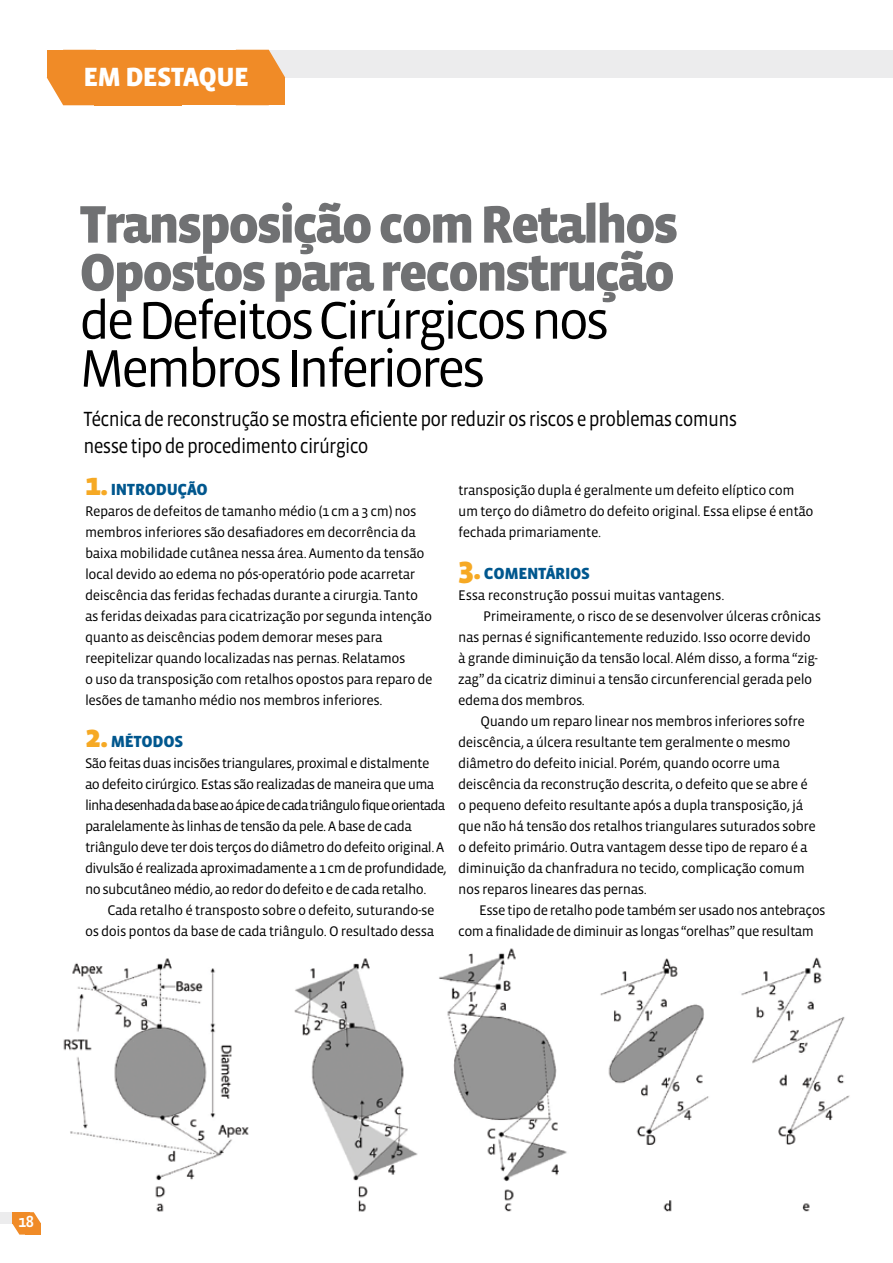
<style>
.page{position:relative;width:893px;height:1263px;background:#fff}
.page>*{position:absolute;margin:0;border:0;box-sizing:border-box;transform-origin:0 0}
.t1{font:900 54px/48px "Vista Sans";letter-spacing:-.05em;color:#707173}
.t2{font:54px/48px "Vista Sans";letter-spacing:-.07em;color:#000}
.t3{font:900 27px "Vista Sans";letter-spacing:-.025em;color:#fff}
.t4{font:21px/27px "Vista Sans";letter-spacing:-.04em;color:#000;scale:.9 1}
.t5{font:900 16.5px "Vista Sans";letter-spacing:-.02em;color:#00578e}
.t6{font:16.5px "Vista Sans Med";color:#fff}
.t7{font:14.25px/21px "Vista Sans";letter-spacing:-.03em;color:#000}
.s1{font-size:31.5px;color:#f6a924}
</style>
<div class="page">
<img style="left:439px;top:948px;width:411px;height:264px">
<div style="left:186px;top:50px;width:707px;height:27px;background:#ececed"></div>
<img style="left:63px;top:958px;width:355px;height:254px">
<div style="left:0;top:1212px;width:12px;height:11px;background:#ececed"></div>
<svg style="left:12px;top:1212px;width:29px;height:22px"></svg>
<div style="left:25px;top:1223px;width:16px;height:11px;background:#f08b27"></div>
<div style="left:12px;top:1212px;width:18px;height:11px;background:#f08b27"></div>
<div style="left:94px;top:50px;width:87px;height:55px;background:#f08b27"></div>
<div style="left:47px;top:50px;width:216px;height:28px;background:#f08b27"></div>
<svg style="left:47px;top:78px;width:47px;height:27px"></svg>
<div style="left:168px;top:77px;width:108px;height:28px;background:#f08b27"></div>
<svg style="left:263px;top:50px;width:22px;height:27px"></svg>
<div style="left:246px;top:77px;width:39px;height:28px;background:#f08b27"></div>
<h2 class="t3" style="left:84px;top:63px;width:164px">Em destaque</h2>
<h1 class="t1" style="left:79px;top:201px;width:601px">Transposição com Retalhos<br>Opostos para reconstrução</h1>
<h1 class="t2" style="left:79px;top:298px;width:532px">de Defeitos Cirúrgicos nos<br>Membros Inferiores</h1>
<h3 class="t4" style="left:84px;top:406px;width:728px">Técnica de reconstrução se mostra eficiente por reduzir os riscos e problemas comuns nesse tipo de procedimento cirúrgico</h3>
<p class="t7" style="left:458px;top:480px;width:357px">transposição dupla é geralmente um defeito elíptico com um terço do diâmetro do defeito original. Essa elipse é então fechada primariamente.</p>
<p class="t5" style="left:458px;top:565px;width:133px"><span class="s1">3.</span> comentários</p>
<p class="t7" style="left:458px;top:585px;width:268px">Essa reconstrução possui muitas vantagens.</p>
<p class="t7" style="left:483px;top:606px;width:340px">Primeiramente, o risco de se desenvolver úlceras crônicas</p>
<p class="t7" style="left:458px;top:627px;width:354px">nas pernas é significantemente reduzido. Isso ocorre devido</p>
<p class="t7" style="left:458px;top:648px;width:361px">à grande diminuição da tensão local. Além disso, a forma “zig-</p>
<p class="t7" style="left:458px;top:669px;width:356px">zag” da cicatriz diminui a tensão circunferencial gerada pelo</p>
<p class="t7" style="left:458px;top:690px;width:128px">edema dos membros.</p>
<p class="t7" style="left:480px;top:711px;width:326px">Quando um reparo linear nos membros inferiores sofre</p>
<p class="t7" style="left:458px;top:732px;width:334px">deiscência, a úlcera resultante tem geralmente o mesmo</p>
<p class="t7" style="left:458px;top:753px;width:323px">diâmetro do defeito inicial. Porém, quando ocorre uma</p>
<p class="t7" style="left:458px;top:774px;width:351px">deiscência da reconstrução descrita, o defeito que se abre é</p>
<p class="t7" style="left:458px;top:795px;width:347px">o pequeno defeito resultante após a dupla transposição, já</p>
<p class="t7" style="left:458px;top:816px;width:359px">que não há tensão dos retalhos triangulares suturados sobre</p>
<p class="t7" style="left:458px;top:837px;width:351px">o defeito primário. Outra vantagem desse tipo de reparo é a</p>
<p class="t7" style="left:458px;top:858px;width:348px">diminuição da chanfradura no tecido, complicação comum</p>
<p class="t7" style="left:458px;top:879px;width:190px">nos reparos lineares das pernas.</p>
<p class="t7" style="left:479px;top:900px;width:348px">Esse tipo de retalho pode também ser usado nos antebraços</p>
<p class="t7" style="left:458px;top:921px;width:357px">com a finalidade de diminuir as longas “orelhas” que resultam</p>
<p class="t5" style="left:85px;top:481px;width:122px"><span class="s1">1.</span> Introdução</p>
<p class="t7" style="left:85px;top:501px;width:349px">Reparos de defeitos de tamanho médio (1 cm a 3 cm) nos membros inferiores são desafiadores em decorrência da baixa mobilidade cutânea nessa área. Aumento da tensão local devido ao edema no pós-operatório pode acarretar deiscência das feridas fechadas durante a cirurgia. Tanto as feridas deixadas para cicatrização por segunda intenção quanto as deiscências podem demorar meses para reepitelizar quando localizadas nas pernas. Relatamos<br>o uso da transposição com retalhos opostos para reparo de lesões de tamanho médio nos membros inferiores.</p>
<p class="t5" style="left:85px;top:733px;width:100px"><span class="s1">2.</span> Métodos</p>
<p class="t7" style="left:85px;top:753px;width:363px">São feitas duas incisões triangulares, proximal e distalmente ao defeito cirúrgico. Estas são realizadas de maneira que uma linha desenhada da base ao ápice de cada triângulo fique orientada paralelamente às linhas de tensão da pele. A base de cada triângulo deve ter dois terços do diâmetro do defeito original. A divulsão é realizada aproximadamente a 1 cm de profundidade, no subcutâneo médio, ao redor do defeito e de cada retalho.</p>
<p class="t7" style="left:85px;top:900px;width:351px;text-align:right">Cada retalho é transposto sobre o defeito, suturando-se<br>os dois pontos da base de cada triângulo. O resultado dessa</p>
<p class="t6" style="left:18px;top:1213px;width:18px">18</p>
</div>
